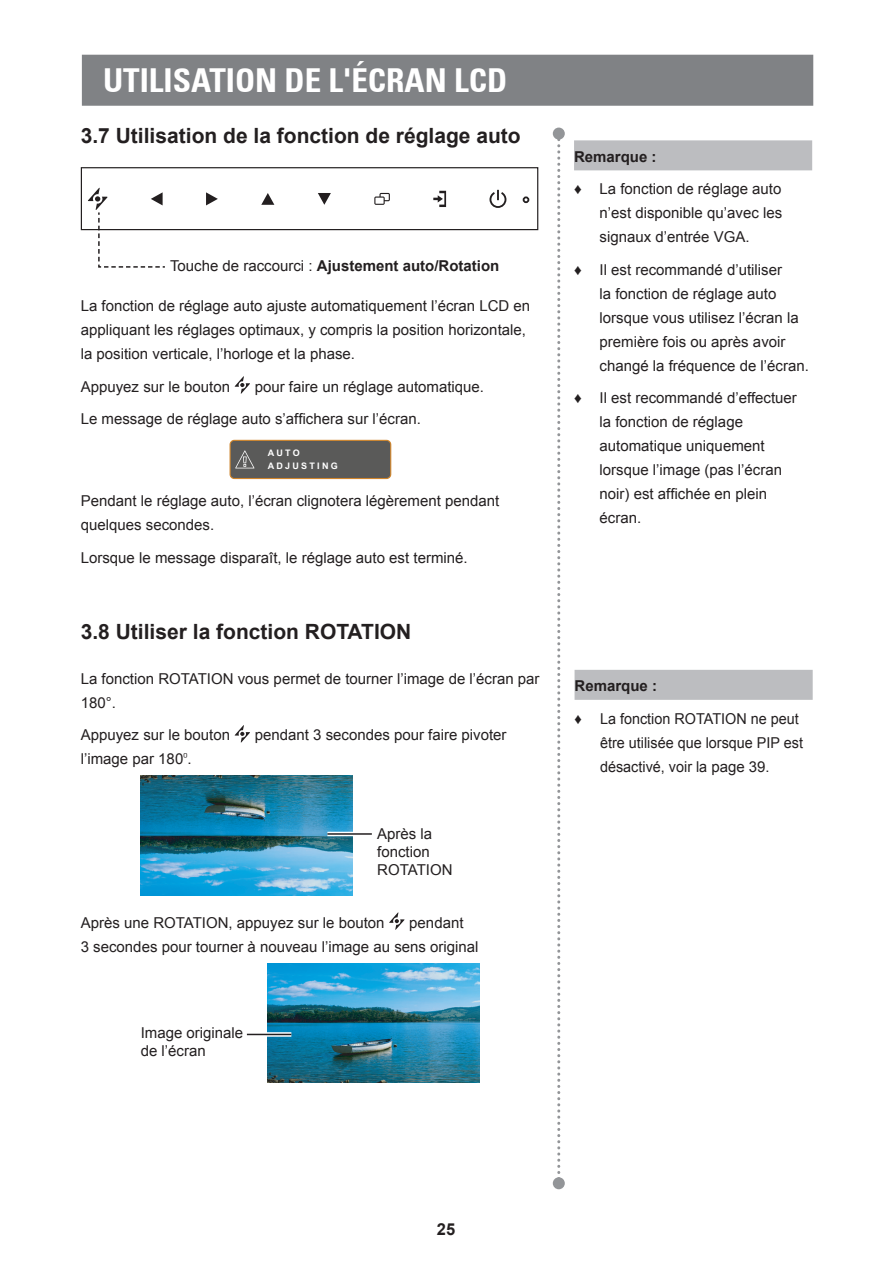
<style>
.page{position:relative;width:893px;height:1263px;background:#fff}
.page>*{position:absolute;margin:0;border:0;box-sizing:border-box;transform-origin:0 0}
.t1{font:700 condensed 33px "Univers 67";color:#fff}
.t2{font:700 21px "Arial";color:#231f20}
.t3{font:700 16.5px "Arial";color:#231f20}
.t4{font:15px/24px "Arial";color:#231f20}
.t5{font:15px/32.5px "Arial";color:#231f20;scale:.96 1}
.t6{font:700 15px "Arial";color:#231f20}
.t7{font:700 9px/12.9px "Arial";letter-spacing:.25em;color:#fff}
.s1{font-weight:400}
.s2{font-family:"Univers LT";font-weight:300;font-stretch:condensed}
.s3{font-weight:700}
</style>
<div class="page">
<div style="left:82px;top:55px;width:731px;height:51px;background:#808285;border:2px solid #808285"></div>
<svg style="left:557px;top:140px;width:3px;height:1034px"></svg>
<div style="left:553px;top:128px;width:12px;height:12px;background:#939598;border-radius:50%"></div>
<div style="left:553px;top:1177px;width:12px;height:12px;background:#939598;border-radius:50%"></div>
<svg style="left:206px;top:192px;width:12px;height:13px"></svg>
<svg style="left:261px;top:193px;width:13px;height:12px"></svg>
<svg style="left:318px;top:193px;width:13px;height:12px"></svg>
<svg style="left:374px;top:193px;width:16px;height:12px"></svg>
<svg style="left:489px;top:190px;width:17px;height:18px"></svg>
<svg style="left:433px;top:191px;width:13px;height:16px"></svg>
<div style="left:523px;top:196px;width:6px;height:7px;border:2px solid #231f20;border-radius:50%"></div>
<div style="left:81px;top:167px;width:457px;height:63px;border:1px solid #231f20"></div>
<svg style="left:88px;top:188px;width:81px;height:80px"></svg>
<svg style="left:235px;top:376px;width:15px;height:18px"></svg>
<div style="left:230px;top:440px;width:161px;height:38px;background:#5a5a59;border-radius:4px"></div>
<div style="left:230px;top:440px;width:161px;height:39px;border:1px solid #cf852c;border-radius:4px"></div>
<svg style="left:235px;top:450px;width:19px;height:18px"></svg>
<svg style="left:235px;top:725px;width:15px;height:17px"></svg>
<img style="left:140px;top:776px;width:212px;height:119px">
<hr style="left:327px;top:832px;width:45px;height:4px;background:#fff">
<hr style="left:327px;top:833px;width:45px;height:2px;background:#231f20">
<svg style="left:389px;top:912px;width:15px;height:18px"></svg>
<img style="left:268px;top:963px;width:211px;height:119px">
<div style="left:247px;top:1032px;width:44px;height:5px;background:#c7c6c7"></div>
<hr style="left:247px;top:1034px;width:44px;height:1px;background:#231f20">
<div style="left:574px;top:140px;width:238px;height:30px;background:#bcbdc0"></div>
<div style="left:575px;top:670px;width:238px;height:30px;background:#bcbdc0"></div>
<h1 class="t1" style="left:103px;top:60px;width:406px">UTILISATION DE L'ÉCRAN LCD</h1>
<h2 class="t2" style="left:81px;top:122px;width:441px">3.7 Utilisation de la fonction de réglage auto</h2>
<p class="t6" style="left:170px;top:256px;width:331px"><span class="s1">Touche de raccourci :</span> Ajustement auto/Rotation</p>
<p class="t4" style="left:81px;top:294px;width:451px">La fonction de réglage auto ajuste automatiquement l’écran LCD en appliquant les réglages optimaux, y compris la position horizontale, la position verticale, l’horloge et la phase.</p>
<p class="t4" style="left:81px;top:374px;width:151px">Appuyez sur le bouton</p>
<p class="t4" style="left:81px;top:370px;width:405px;line-height:32.5px;text-indent:174px">pour faire un réglage automatique.<br>Le message de réglage auto s’affichera sur l’écran.</p>
<p class="t7" style="left:268px;top:447px;width:72px">AUTO<br>ADJUSTING</p>
<p class="t4" style="left:81px;top:489px;width:420px">Pendant le réglage auto, l’écran clignotera légèrement pendant quelques secondes.</p>
<p class="t4" style="left:81px;top:545px;width:388px">Lorsque le message disparaît, le réglage auto est terminé.</p>
<h2 class="t2" style="left:81px;top:617px;width:332px">3.8 Utiliser la fonction ROTATION</h2>
<p class="t4" style="left:81px;top:667px;width:460px">La fonction ROTATION vous permet de tourner l’image de l’écran par<br>180°.</p>
<p class="t4" style="left:81px;top:723px;width:151px">Appuyez sur le bouton</p>
<p class="t4" style="left:255px;top:723px;width:253px">pendant 3 secondes pour faire pivoter</p>
<p class="t4" style="left:81px;top:747px;width:112px">l’image par 180<span class="s2">º</span>.</p>
<p class="t4" style="left:377px;top:825px;width:77px;line-height:18px">Après la fonction<br>ROTATION</p>
<p class="t4" style="left:81px;top:910px;width:305px">Après une ROTATION, appuyez sur le bouton</p>
<p class="t4" style="left:81px;top:910px;width:399px;text-indent:328px">pendant<br>3 secondes pour tourner à nouveau l’image au sens original</p>
<p class="t4" style="left:141px;top:1024px;width:104px;line-height:18px">Image originale de l’écran</p>
<p class="t4" style="left:574px;top:140px;width:209px;line-height:32.5px"><span class="s3">Remarque :<br>♦</span> La fonction de réglage auto</p>
<p class="t4" style="left:600px;top:201px;width:184px">n’est disponible qu’avec les signaux d’entrée VGA.</p>
<p class="t4" style="left:600px;top:258px;width:211px;text-indent:-26px"><span class="s3">♦</span> Il est recommandé d’utiliser<br>la fonction de réglage auto lorsque vous utilisez l’écran la première fois ou après avoir changé la fréquence de l’écran.</p>
<p class="t4" style="left:600px;top:386px;width:199px;text-indent:-26px"><span class="s3">♦</span> Il est recommandé d’effectuer la fonction de réglage automatique uniquement lorsque l’image (pas l’écran noir) est affichée en plein écran.</p>
<p class="t5" style="left:575px;top:670px;width:235px"><span class="s3">Remarque :<br>♦</span> La fonction ROTATION ne peut</p>
<p class="t5" style="left:600px;top:731px;width:213px;line-height:24px">être utilisée que lorsque PIP est désactivé, voir la page 39.</p>
<p class="t3" style="left:437px;top:1218px;width:20px">25</p>
</div>
